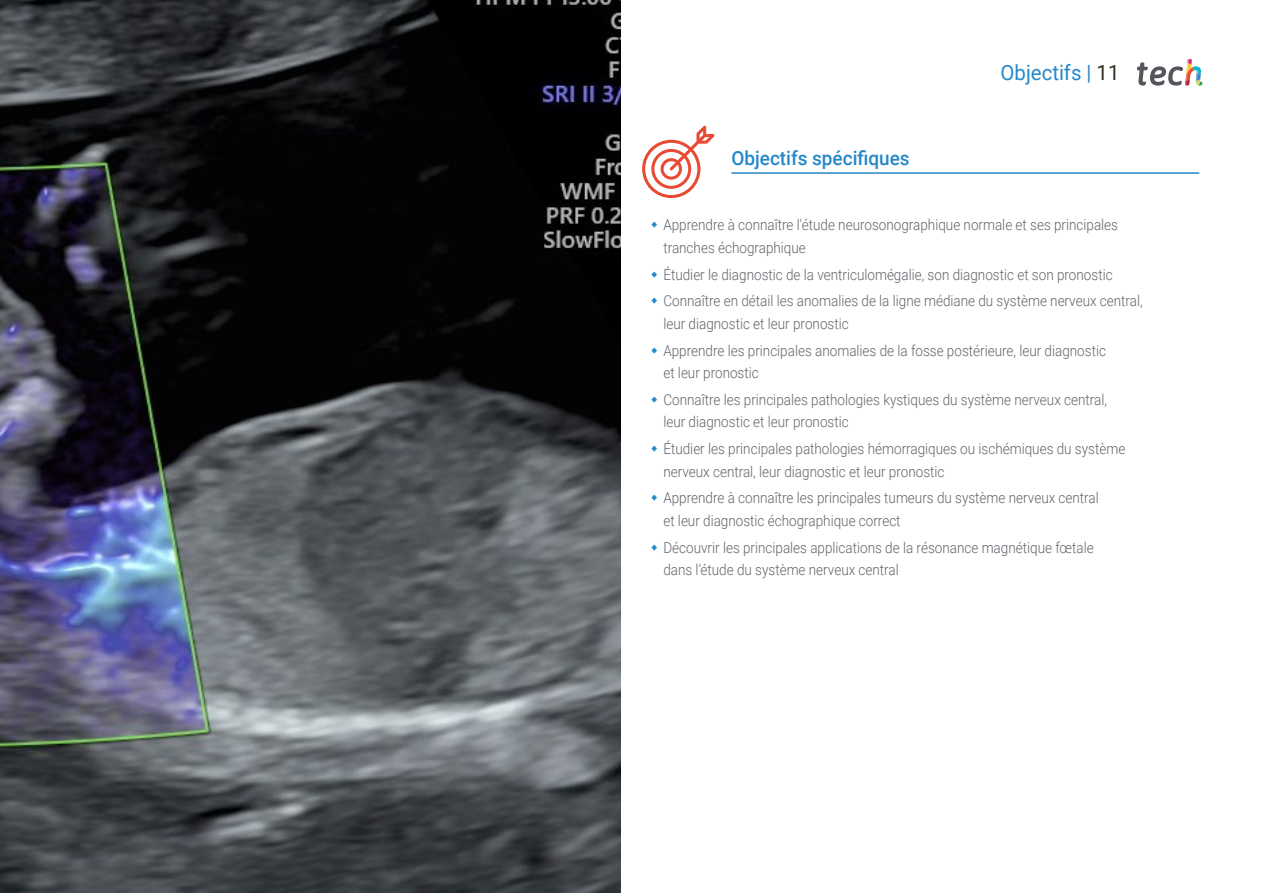
<style>
.page{position:relative;width:1263px;height:893px;background:#fff}
.page>*{position:absolute;margin:0;border:0;box-sizing:border-box;transform-origin:0 0}
.t1{font:21px "Roboto";color:#2488c9}
.t2{font:500 19.5px "Roboto";color:#2488c9}
.t3{font:300 15px/26.7px "Roboto";color:#61646a;scale:.9 1}
.s1{color:#312e20}
</style>
<div class="page">
<svg style="left:1137px;top:59px;width:65px;height:27px"></svg>
<img style="left:0;top:0;width:621px;height:893px">
<svg style="left:642px;top:126px;width:72px;height:72px"></svg>
<hr style="left:731px;top:173px;width:468px;height:1px;background:#2488c9">
<h2 class="t2" style="left:731px;top:144px;width:180px">Objectifs spécifiques</h2>
<h1 class="t1" style="left:1000px;top:57px;width:120px">Objectifs | <span class="s1">11</span></h1>
<p class="t3" style="left:663px;top:213px;width:507px;line-height:22.5px">Apprendre à connaître l'étude neurosonographique normale et ses principales tranches échographique</p>
<p class="t3" style="left:663px;top:260px;width:534px">Étudier le diagnostic de la ventriculomégalie, son diagnostic et son pronostic<br>Connaître en détail les anomalies de la ligne médiane du système nerveux central,</p>
<p class="t3" style="left:663px;top:310px;width:493px">leur diagnostic et leur pronostic<br>Apprendre les principales anomalies de la fosse postérieure, leur diagnostic</p>
<p class="t3" style="left:663px;top:359px;width:494px">et leur pronostic<br>Connaître les principales pathologies kystiques du système nerveux central,</p>
<p class="t3" style="left:663px;top:408px;width:515px">leur diagnostic et leur pronostic<br>Étudier les principales pathologies hémorragiques ou ischémiques du système</p>
<p class="t3" style="left:663px;top:457px;width:485px">nerveux central, leur diagnostic et leur pronostic<br>Apprendre à connaître les principales tumeurs du système nerveux central</p>
<p class="t3" style="left:663px;top:507px;width:480px">et leur diagnostic échographique correct<br>Découvrir les principales applications de la résonance magnétique fœtale</p>
<p class="t3" style="left:663px;top:556px;width:263px">dans l'étude du système nerveux central</p>
</div>
